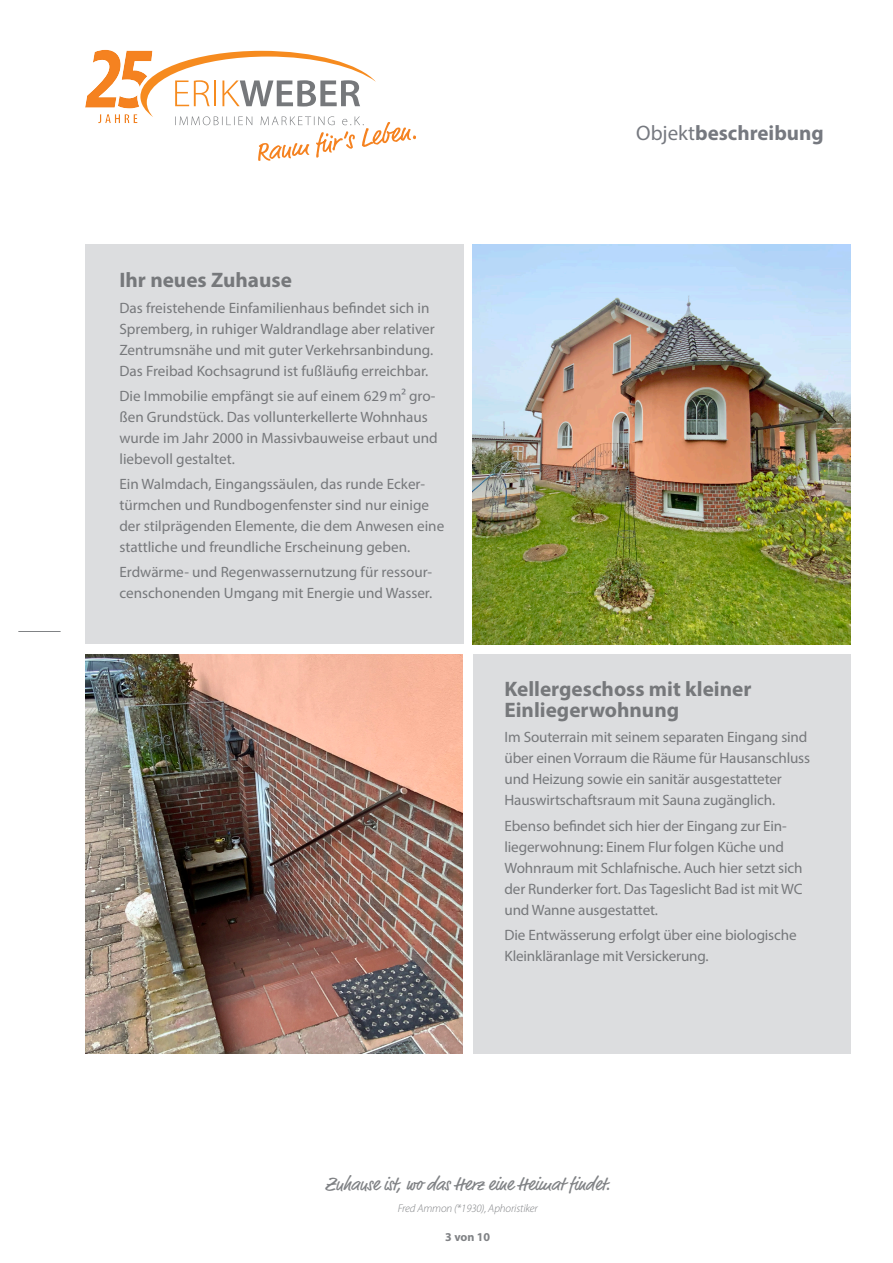
<style>
.page{position:relative;width:893px;height:1263px;background:#fff}
.page>*{position:absolute;margin:0;border:0;box-sizing:border-box;transform-origin:0 0}
.t1{font:700 21px/21px "Myriad Pro";color:#76787b}
.t2{font:700 21px "Myriad Pro";color:#767980}
.t3{font:18.75px "Market Pro";letter-spacing:-.01em;color:#808285}
.t4{font:15px/21px "Myriad Pro";color:#76787b}
.t5{font:700 12px "Myriad Pro";color:#808285}
.t6{font:italic 300 11.25px "Myriad Pro";letter-spacing:-.01em;color:#808285}
.s1{font-size:14.85px;color:#767980}
.s2{font-weight:400}
</style>
<div class="page">
<img style="left:85px;top:655px;width:378px;height:399px">
<div style="left:85px;top:245px;width:378px;height:399px;background:#dcdddf"></div>
<div style="left:473px;top:655px;width:377px;height:399px;background:#dcdddf"></div>
<hr style="left:19px;top:631px;width:41px;height:1px;background:#808285">
<img style="left:473px;top:245px;width:377px;height:399px">
<svg style="left:85px;top:50px;width:331px;height:111px"></svg>
<p class="t1" style="left:119px;top:269px;width:174px">Ihr neues Zuhause</p>
<p class="t4" style="left:119px;top:297px;width:317px">Das freistehende Einfamilienhaus befindet sich in Spremberg, in ruhiger Waldrandlage aber relativer Zentrumsnähe und mit guter Verkehrsanbindung.<br>Das Freibad Kochsagrund ist fußläufig erreichbar.</p>
<p class="t4" style="left:119px;top:385px;width:320px">Die Immobilie empfängt sie auf einem 629<span class="s1">m2</span> gro&shy;ßen Grundstück. Das vollunterkellerte Wohnhaus wurde im Jahr 2000 in Massivbauweise erbaut und liebevoll gestaltet.</p>
<p class="t4" style="left:119px;top:473px;width:326px">Ein Walmdach, Eingangssäulen, das runde Ecker&shy;türmchen und Rundbogenfenster sind nur einige der stilprägenden Elemente, die dem Anwesen eine stattliche und freundliche Erscheinung geben.</p>
<p class="t4" style="left:119px;top:562px;width:314px">Erdwärme- und Regenwassernutzung für ressour&shy;censchonenden Umgang mit Energie und Wasser.</p>
<p class="t2" style="left:636px;top:119px;width:189px"><span class="s2">Objekt</span>beschreibung</p>
<p class="t1" style="left:504px;top:678px;width:248px">Kellergeschoss mit kleiner<br>Einliegerwohnung</p>
<p class="t4" style="left:504px;top:727px;width:307px">Im Souterrain mit seinem separaten Eingang sind über einen Vorraum die Räume für Hausanschluss und Heizung sowie ein sanitär ausgestatteter Hauswirtschaftsraum mit Sauna zugänglich.</p>
<p class="t4" style="left:504px;top:815px;width:300px">Ebenso befindet sich hier der Eingang zur Ein&shy;liegerwohnung: Einem Flur folgen Küche und Wohnraum mit Schlafnische. Auch hier setzt sich der Runderker fort. Das Tageslicht Bad ist mit WC und Wanne ausgestattet.</p>
<p class="t4" style="left:504px;top:924px;width:294px">Die Entwässerung erfolgt über eine biologische<br>Kleinkläranlage mit Versickerung.</p>
<p class="t3" style="left:325px;top:1171px;width:287px">Zuhause ist, wo das Herz eine Heimat findet.</p>
<p class="t6" style="left:398px;top:1202px;width:142px">Fred Ammon (*1930), Aphoristiker</p>
<p class="t5" style="left:445px;top:1229px;width:46px">3 von 10</p>
</div>
